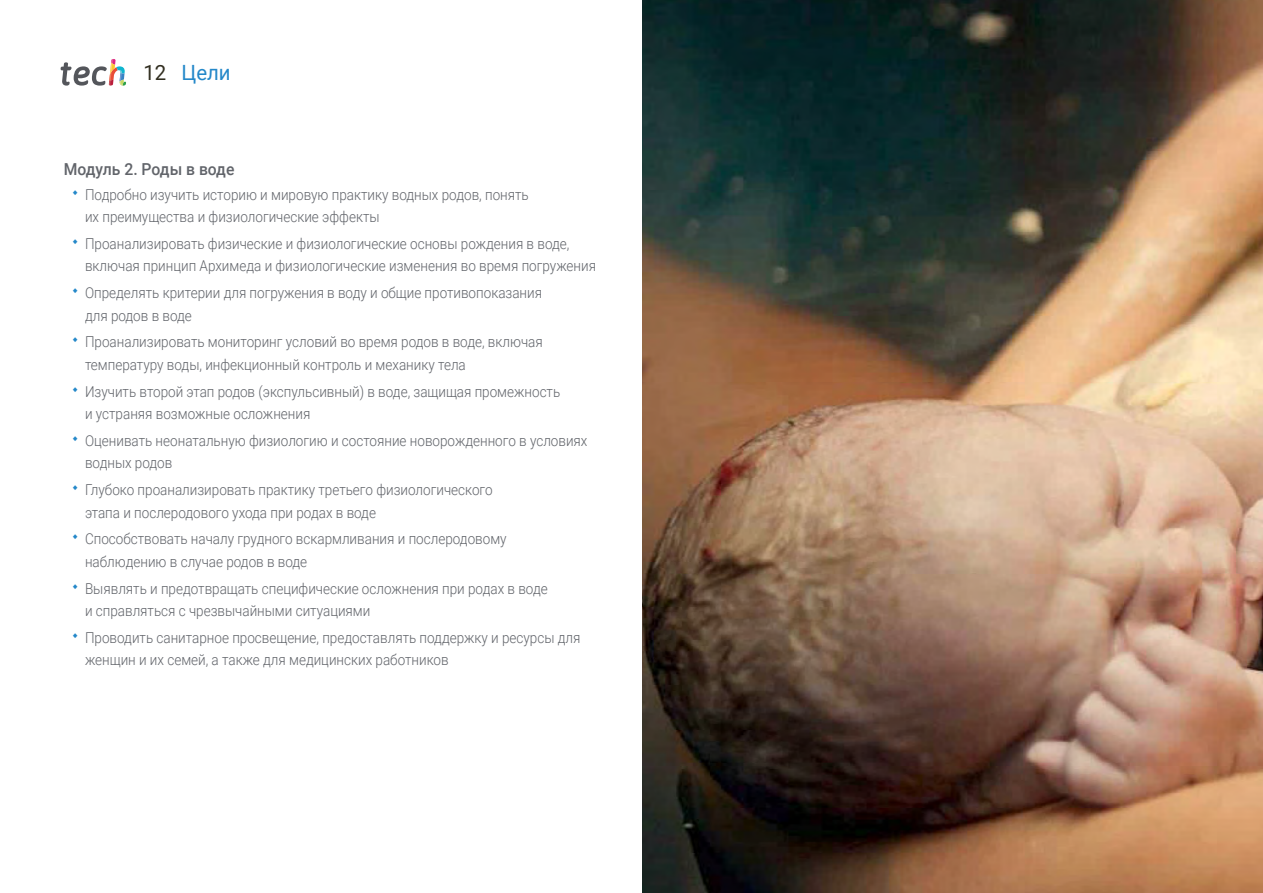
<style>
.page{position:relative;width:1263px;height:893px;background:#fff}
.page>*{position:absolute;margin:0;border:0;box-sizing:border-box;transform-origin:0 0}
.t1{font:21px "Roboto";color:#2488c9}
.t2{font:500 16.5px "Roboto";color:#61646a;scale:.95 1}
.t3{font:300 15px/22.5px "Roboto";color:#61646a;scale:.9 1}
.s1{color:#312e20}
.s2{color:#fff}
</style>
<div class="page">
<svg style="left:61px;top:59px;width:65px;height:27px"></svg>
<img style="left:642px;top:0;width:621px;height:893px">
<h1 class="t1" style="left:144px;top:57px;width:89px"><span class="s1">12</span> <span class="s2">|</span> Цели</h1>
<p class="t2" style="left:64px;top:158px;width:181px">Модуль 2. Роды в воде</p>
<p class="t3" style="left:85px;top:183px;width:494px">Подробно изучить историю и мировую практику водных родов, понять их преимущества и физиологические эффекты</p>
<p class="t3" style="left:85px;top:232px;width:569px">Проанализировать физические и физиологические основы рождения в воде, включая принцип Архимеда и физиологические изменения во время погружения</p>
<p class="t3" style="left:85px;top:281px;width:509px">Определять критерии для погружения в воду и общие противопоказания для родов в воде</p>
<p class="t3" style="left:85px;top:330px;width:510px">Проанализировать мониторинг условий во время родов в воде, включая температуру воды, инфекционный контроль и механику тела</p>
<p class="t3" style="left:85px;top:380px;width:529px">Изучить второй этап родов (экспульсивный) в воде, защищая промежность и устраняя возможные осложнения</p>
<p class="t3" style="left:85px;top:429px;width:560px">Оценивать неонатальную физиологию и состояние новорожденного в условиях водных родов</p>
<p class="t3" style="left:85px;top:478px;width:454px">Глубоко проанализировать практику третьего физиологического этапа и послеродового ухода при родах в воде</p>
<p class="t3" style="left:85px;top:527px;width:470px">Способствовать началу грудного вскармливания и послеродовому наблюдению в случае родов в воде</p>
<p class="t3" style="left:85px;top:577px;width:516px">Выявлять и предотвращать специфические осложнения при родах в воде и справляться с чрезвычайными ситуациями</p>
<p class="t3" style="left:85px;top:626px;width:552px">Проводить санитарное просвещение, предоставлять поддержку и ресурсы для женщин и их семей, а также для медицинских работников</p>
</div>
